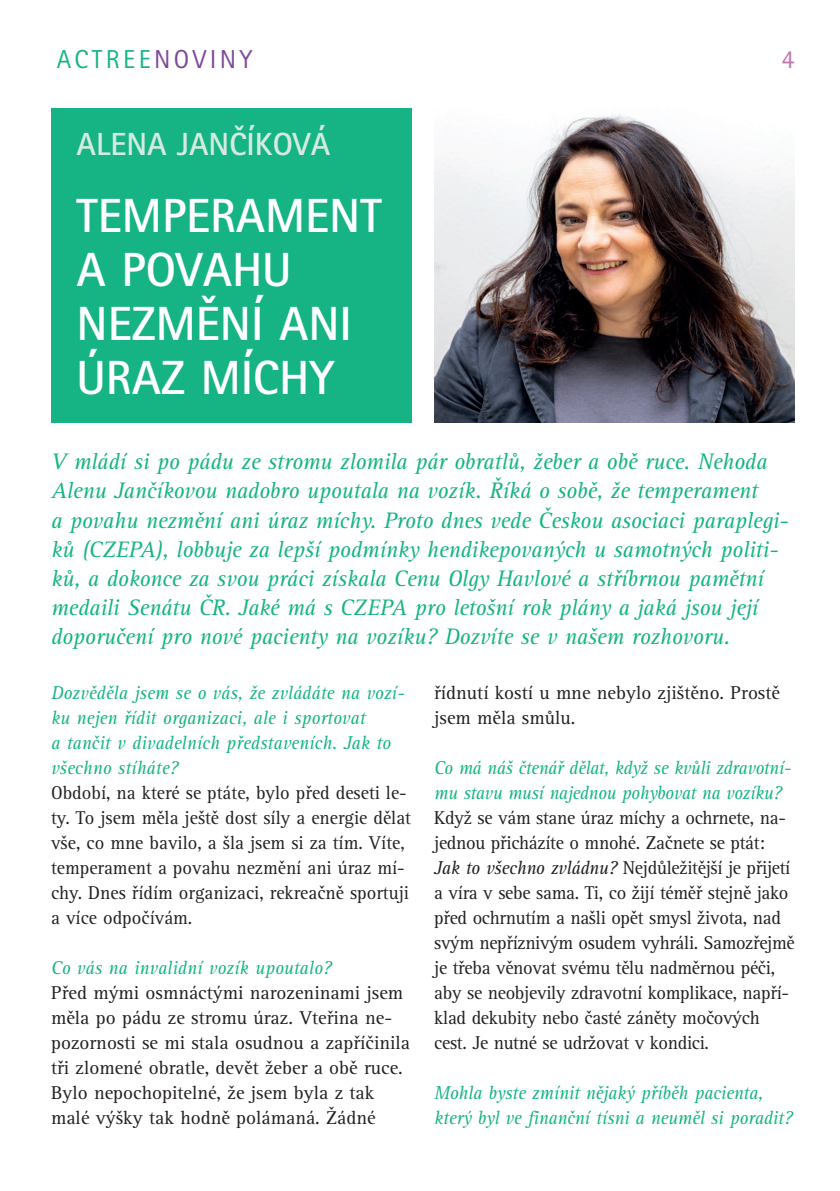
<style>
.page{position:relative;width:840px;height:1191px;background:#fff}
.page>*{position:absolute;margin:0;border:0;box-sizing:border-box;transform-origin:0 0}
.t1{font:700 48px/54px "Rotis Sans Serif Pro";color:#fff}
.t2{font:700 32px "Rotis Sans Serif Pro";color:#d5ebe1}
.t3{font:26px "Rotis Sans Serif Pro";letter-spacing:.13em;color:#16b484}
.t4{font:26px "Rotis Sans Serif Pro";color:#c075b0}
.t5{font:italic 23.2px/29px "Rotis Serif Pro";letter-spacing:-.01em;color:#16b484}
.t6{font:19.2px/25px "Rotis Serif Pro";color:#231f20;scale:.96 1}
.t7{font:19.2px/25px "Rotis Serif Pro";color:#231f20}
.t8{font:italic 19.2px/25px "Rotis Serif Pro";color:#16b484;scale:.96 1}
.t9{font:italic 19.2px/25px "Rotis Serif Pro";letter-spacing:-.02em;color:#16b484;scale:.95 1}
.s1{color:#7d489c}
.s2{font-style:italic}
</style>
<div class="page">
<div style="left:51px;top:108px;width:360px;height:314px;background:#16b484"></div>
<img style="left:434px;top:114px;width:360px;height:308px">
<h3 class="t3" style="left:57px;top:44px;width:197px">ACTREE<span class="s1">NOVINY</span></h3>
<h3 class="t4" style="left:781px;top:44px;width:14px">4</h3>
<h2 class="t2" style="left:77px;top:124px;width:255px">ALENA JANČÍKOVÁ</h2>
<h1 class="t1" style="left:77px;top:188px;width:306px">TEMPERAMENT<br>A POVAHU<br>NEZMĚNÍ ANI<br>ÚRAZ MÍCHY</h1>
<p class="t5" style="left:51px;top:448px;width:738px">V mládí si po pádu ze stromu zlomila pár obratlů, žeber a obě ruce. Nehoda Alenu Jančíkovou nadobro upoutala na vozík. Říká o sobě, že temperament<br>a povahu nezmění ani úraz míchy. Proto dnes vede Českou asociaci paraplegi&shy;ků (CZEPA), lobbuje za lepší podmínky hendikepovaných u samotných politi&shy;ků, a dokonce za svou práci získala Cenu Olgy Havlové a stříbrnou pamětní medaili Senátu ČR. Jaké má s CZEPA pro letošní rok plány a jaká jsou její doporučení pro nové pacienty na vozíku? Dozvíte se v našem rozhovoru.</p>
<p class="t8" style="left:51px;top:680px;width:369px">Dozvěděla jsem se o vás, že zvládáte na vozí&shy;ku nejen řídit organizaci, ale i sportovat<br>a tančit v divadelních představeních. Jak to všechno stíháte?</p>
<p class="t6" style="left:51px;top:780px;width:376px">Období, na které se ptáte, bylo před deseti le&shy;ty. To jsem měla ještě dost síly a energie dělat vše, co mne bavilo, a šla jsem si za tím. Víte, temperament a povahu nezmění ani úraz mí&shy;chy. Dnes řídím organizaci, rekreačně sportuji a více odpočívám.</p>
<p class="t8" style="left:51px;top:955px;width:294px">Co vás na invalidní vozík upoutalo?</p>
<p class="t7" style="left:51px;top:980px;width:360px">Před mými osmnáctými narozeninami jsem měla po pádu ze stromu úraz. Vteřina ne&shy;pozornosti se mi stala osudnou a zapříčinila tři zlomené obratle, devět žeber a obě ruce.<br>Bylo nepochopitelné, že jsem byla z tak malé výšky tak hodně polámaná. Žádné</p>
<p class="t7" style="left:434px;top:680px;width:347px">řídnutí kostí u mne nebylo zjištěno. Prostě jsem měla smůlu.</p>
<p class="t9" style="left:434px;top:755px;width:377px">Co má náš čtenář dělat, když se kvůli zdravotní&shy;mu stavu musí najednou pohybovat na vozíku?</p>
<p class="t6" style="left:434px;top:805px;width:377px">Když se vám stane úraz míchy a ochrnete, na&shy;jednou přicházíte o mnohé. Začnete se ptát:<br><span class="s2">Jak to všechno zvládnu?</span> Nejdůležitější je přijetí a víra v sebe sama. Ti, co žijí téměř stejně jako před ochrnutím a našli opět smysl života, nad svým nepříznivým osudem vyhráli. Samozřejmě je třeba věnovat svému tělu nadměrnou péči, aby se neobjevily zdravotní komplikace, napří&shy;klad dekubity nebo časté záněty močových cest. Je nutné se udržovat v kondici.</p>
<p class="t8" style="left:434px;top:1080px;width:375px">Mohla byste zmínit nějaký příběh pacienta, který byl ve finanční tísni a neuměl si poradit?</p>
</div>
